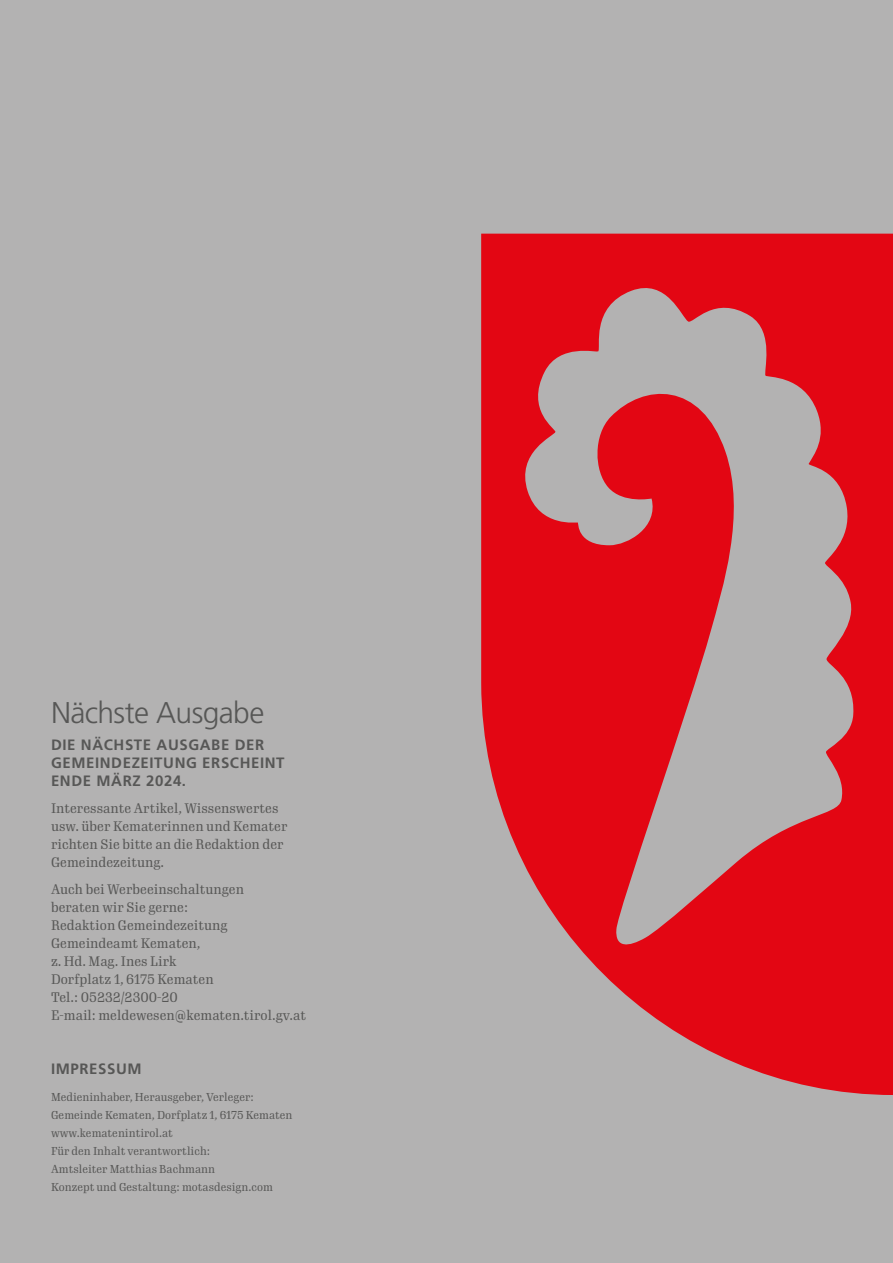
<style>
.page{position:relative;width:893px;height:1263px;background:#b3b2b2}
.page>*{position:absolute;margin:0;border:0;box-sizing:border-box;transform-origin:0 0}
.t1{font:300 30px "Frutiger LT Std";letter-spacing:-.02em;color:#575756}
.t2{font:700 15px/18px "Frutiger LT Std";letter-spacing:.04em;color:#575756}
.t3{font:13.5px/18px "Gimlet Text Condensed";color:#575756}
.t4{font:11.25px/18px "Gimlet Text Condensed";color:#575756}
</style>
<div class="page">
<svg style="left:481px;top:234px;width:412px;height:861px;fill:#e30613"></svg>
<h1 class="t1" style="left:51px;top:696px;width:215px">Nächste Ausgabe</h1>
<p class="t2" style="left:51px;top:736px;width:235px">DIE NÄCHSTE AUSGABE DER<br>GEMEINDEZEITUNG ERSCHEINT<br>ENDE MÄRZ 2024.</p>
<p class="t3" style="left:51px;top:798px;width:238px">Interessante Artikel, Wissenswertes usw. über Kematerinnen und Kemater richten Sie bitte an die Redaktion der<br>Gemeindezeitung.</p>
<p class="t3" style="left:51px;top:879px;width:257px">Auch bei Werbeeinschaltungen<br>beraten wir Sie gerne:<br>Redaktion Gemeindezeitung<br>Gemeindeamt Kematen,<br>z. Hd. Mag. Ines Lirk<br>Dorfplatz 1, 6175 Kematen<br>Tel.: 05232/2300-20<br>E-mail: meldewesen@kematen.tirol.gv.at</p>
<p class="t2" style="left:51px;top:1060px;width:92px">IMPRESSUM</p>
<p class="t4" style="left:51px;top:1087px;width:243px">Medieninhaber, Herausgeber, Verleger:<br>Gemeinde Kematen, Dorfplatz 1, 6175 Kematen www.kematenintirol.at<br>Für den Inhalt verantwortlich:<br>Amtsleiter Matthias Bachmann<br>Konzept und Gestaltung: motasdesign.com</p>
</div>
